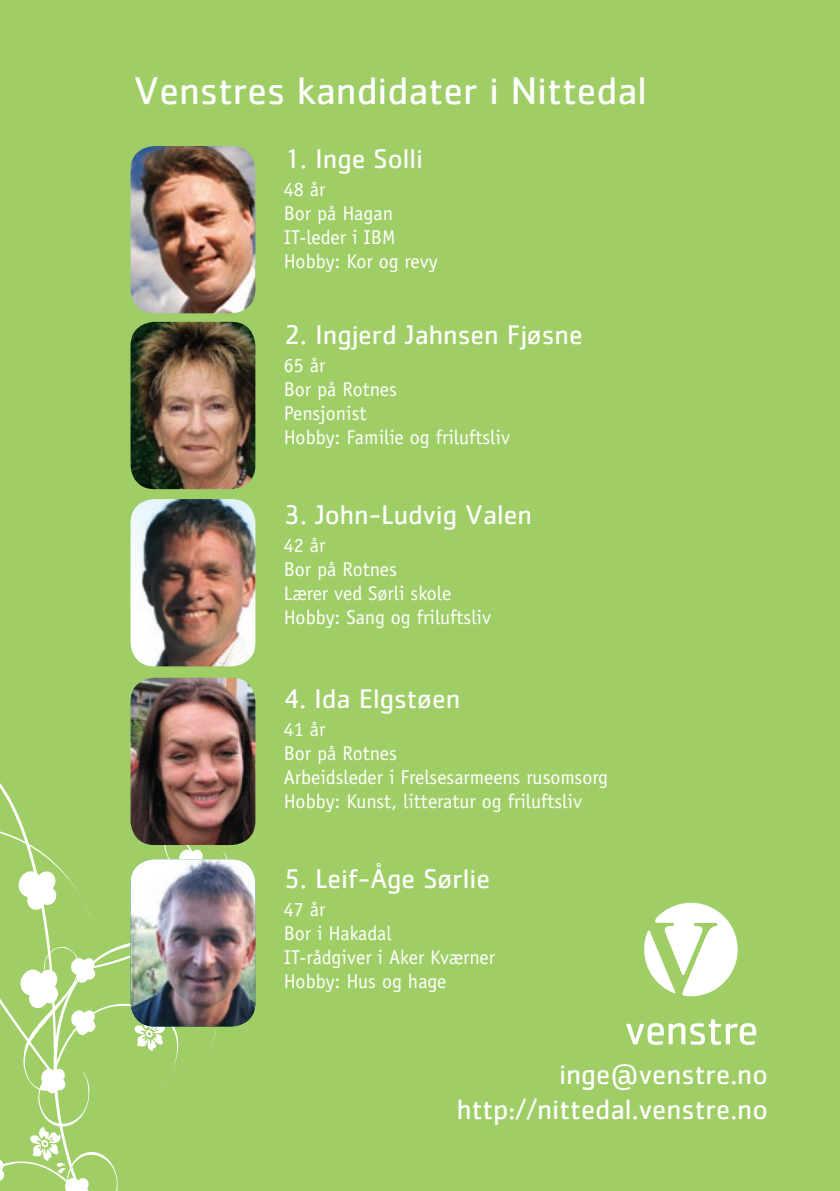
<style>
.page{position:relative;width:840px;height:1191px;background:#fff}
.page>*{position:absolute;margin:0;border:0;box-sizing:border-box;transform-origin:0 0}
.t1{font:40px "Cachet";color:#fff}
.t2{font:29px/34.8px "Cachet";color:#fff;text-align:right}
.t3{font:28px "Cachet";color:#fff}
.t4{font:20px/24px "Officina Sans";color:#fff}
</style>
<div class="page">
<div style="left:0;top:0;width:839px;height:1191px;background:#9fce66"></div>
<svg style="left:0;top:783px;width:229px;height:408px"></svg>
<svg style="left:644px;top:902px;width:93px;height:94px"></svg>
<svg style="left:626px;top:1019px;width:129px;height:26px"></svg>
<img style="left:130px;top:146px;width:125px;height:167px;border-radius:24px">
<img style="left:130px;top:322px;width:125px;height:167px;border-radius:24px">
<img style="left:130px;top:499px;width:125px;height:167px;border-radius:24px">
<img style="left:130px;top:677px;width:125px;height:168px;border-radius:24px">
<img style="left:130px;top:859px;width:125px;height:167px;border-radius:24px">
<h1 class="t1" style="left:134px;top:67px;width:514px">Venstres kandidater i Nittedal</h1>
<h3 class="t3" style="left:283px;top:142px;width:141px">1. Inge Solli</h3>
<p class="t4" style="left:283px;top:177px;width:155px">48 år<br>Bor på Hagan<br>IT-leder i IBM<br>Hobby: Kor og revy</p>
<h3 class="t3" style="left:283px;top:318px;width:300px">2. Ingjerd Jahnsen Fjøsne</h3>
<p class="t4" style="left:283px;top:353px;width:227px">65 år<br>Bor på Rotnes<br>Pensjonist<br>Hobby: Familie og friluftsliv</p>
<h3 class="t3" style="left:283px;top:498px;width:249px">3. John-Ludvig Valen</h3>
<p class="t4" style="left:283px;top:533px;width:209px">42 år<br>Bor på Rotnes<br>Lærer ved Sørli skole<br>Hobby: Sang og friluftsliv</p>
<h3 class="t3" style="left:283px;top:682px;width:178px">4. Ida Elgstøen</h3>
<p class="t4" style="left:283px;top:717px;width:326px">41 år<br>Bor på Rotnes<br>Arbeidsleder i Frelsesarmeens rusomsorg<br>Hobby: Kunst, litteratur og friluftsliv</p>
<h3 class="t3" style="left:283px;top:862px;width:208px">5. Leif-Åge Sørlie</h3>
<p class="t4" style="left:283px;top:897px;width:213px">47 år<br>Bor i Hakadal<br>IT-rådgiver i Aker Kværner<br>Hobby: Hus og hage</p>
<h2 class="t2" style="left:456px;top:1056px;width:312px">inge@venstre.no http://nittedal.venstre.no</h2>
</div>
